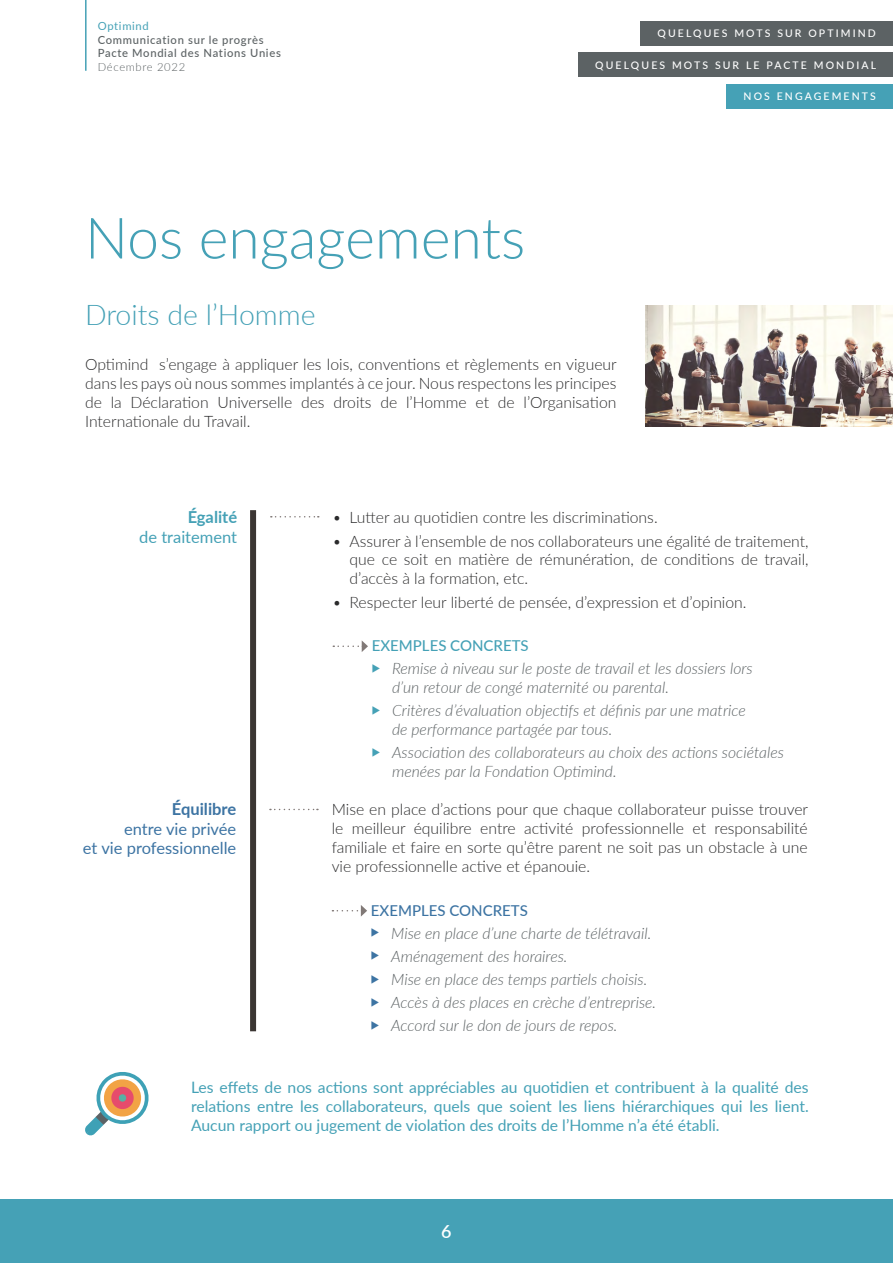
<style>
.page{position:relative;width:893px;height:1263px;background:#fff}
.page>*{position:absolute;margin:0;border:0;box-sizing:border-box;transform-origin:0 0}
.t1{font:300 57px "Lato";color:#45a1b6}
.t2{font:300 28.5px "Lato";color:#45a1b6}
.t3{font:600 18px "Lato";color:#fff}
.t4{font:16.5px/19.8px "Lato";color:#3d74a3;text-align:right}
.t5{font:16.5px "Lato";color:#45a1b6}
.t6{font:700 16.5px "Lato";color:#3d74a3}
.t7{font:700 16.5px "Lato";color:#45a1b6}
.t8{font:300 15.75px/18.9px "Lato";color:#2b2b2c;text-align:justify}
.t9{font:italic 300 15.75px/23.1px "Lato";color:#5c6264}
.t10{font:15.75px/18.9px "Lato";color:#45a1b6;text-align:justify}
.t11{font:500 15px "Lato";color:#45a1b6}
.t12{font:500 15px "Lato";color:#3d74a3}
.t13{font:500 11.25px/13.5px "Lato";letter-spacing:.06em;color:#5c6264}
.t14{font:300 11.25px "Lato";letter-spacing:.06em;color:#5c6264}
.t15{font:11.25px "Lato";letter-spacing:.06em;color:#45a1b6}
.t16{font:500 10.5px "Lato";letter-spacing:.2em;color:#fff}
.s1{color:#45a1b6}
.s2{color:#3d74a3}
</style>
<div class="page">
<div style="left:0;top:1199px;width:893px;height:64px;background:#45a1b6"></div>
<hr style="left:85px;top:0;width:2px;height:71px;background:#45a1b6">
<div style="left:641px;top:21px;width:252px;height:25px;background:#5c6264"></div>
<div style="left:578px;top:53px;width:315px;height:24px;background:#5c6264"></div>
<div style="left:727px;top:84px;width:166px;height:25px;background:#45a1b6"></div>
<div style="left:250px;top:510px;width:6px;height:521px;background:#3b3633"></div>
<svg style="left:333px;top:640px;width:35px;height:12px"></svg>
<svg style="left:271px;top:516px;width:48px;height:1px"></svg>
<svg style="left:332px;top:905px;width:35px;height:11px"></svg>
<svg style="left:270px;top:809px;width:48px;height:1px"></svg>
<svg style="left:85px;top:1072px;width:64px;height:63px"></svg>
<img style="left:645px;top:305px;width:248px;height:122px">
<p class="t15" style="left:98px;top:18px;width:53px">Optimind</p>
<p class="t13" style="left:98px;top:32px;width:185px">Communication sur le progrès<br>Pacte Mondial des Nations Unies</p>
<p class="t14" style="left:98px;top:59px;width:89px">Décembre 2022</p>
<p class="t16" style="left:658px;top:26px;width:220px">QUELQUES MOTS SUR OPTIMIND</p>
<p class="t16" style="left:595px;top:57px;width:282px">QUELQUES MOTS SUR LE PACTE MONDIAL</p>
<p class="t16" style="left:744px;top:89px;width:134px">NOS ENGAGEMENTS</p>
<h1 class="t1" style="left:85px;top:198px;width:442px">Nos engagements</h1>
<h2 class="t2" style="left:85px;top:295px;width:232px">Droits de l’Homme</h2>
<p class="t8" style="left:85px;top:355px;width:533px">Optimind s’engage à appliquer les lois, conventions et règlements en vigueur dans les pays où nous sommes implantés à ce jour. Nous respectons les principes de la Déclaration Universelle des droits de l’Homme et de l’Organisation Internationale du Travail.</p>
<p class="t7" style="left:188px;top:505px;width:51px">Égalité</p>
<p class="t5" style="left:139px;top:525px;width:99px">de traitement</p>
<p class="t6" style="left:172px;top:797px;width:66px">Équilibre</p>
<p class="t4" style="left:83px;top:818px;width:155px">entre vie privée<br>et vie professionnelle</p>
<p class="t8" style="left:333px;top:508px;width:327px">• Lutter au quotidien contre les discriminations.</p>
<p class="t8" style="left:350px;top:531px;width:461px;text-indent:-17px">• Assurer à l’ensemble de nos collaborateurs une égalité de traitement, que ce soit en matière de rémunération, de conditions de travail, d’accès à la formation, etc.</p>
<p class="t8" style="left:333px;top:592px;width:416px">• Respecter leur liberté de pensée, d’expression et d’opinion.</p>
<p class="t11" style="left:372px;top:635px;width:158px">EXEMPLES CONCRETS</p>
<p class="t9" style="left:392px;top:658px;width:362px;line-height:18.9px;text-indent:-21px"><span class="s1">▶</span> Remise à niveau sur le poste de travail et les dossiers lors d’un retour de congé maternité ou parental.</p>
<p class="t9" style="left:392px;top:701px;width:355px;line-height:18.9px;text-indent:-21px"><span class="s1">▶</span> Critères d’évaluation objectifs et définis par une matrice de performance partagée par tous.</p>
<p class="t9" style="left:392px;top:743px;width:393px;line-height:18.9px;text-indent:-21px"><span class="s1">▶</span> Association des collaborateurs au choix des actions sociétales menées par la Fondation Optimind.</p>
<p class="t8" style="left:332px;top:800px;width:478px">Mise en place d’actions pour que chaque collaborateur puisse trouver le meilleur équilibre entre activité professionnelle et responsabilité familiale et faire en sorte qu’être parent ne soit pas un obstacle à une vie professionnelle active et épanouie.</p>
<p class="t12" style="left:371px;top:899px;width:158px">EXEMPLES CONCRETS</p>
<p class="t9" style="left:370px;top:921px;width:288px"><span class="s2">▶</span> Mise en place d’une charte de télétravail. <span class="s2">▶</span> Aménagement des horaires.<br><span class="s2">▶</span> Mise en place des temps partiels choisis. <span class="s2">▶</span> Accès à des places en crèche d’entreprise. <span class="s2">▶</span> Accord sur le don de jours de repos.</p>
<p class="t10" style="left:191px;top:1077px;width:619px">Les effets de nos actions sont appréciables au quotidien et contribuent à la qualité des relations entre les collaborateurs, quels que soient les liens hiérarchiques qui les lient.<br>Aucun rapport ou jugement de violation des droits de l’Homme n’a été établi.</p>
<p class="t3" style="left:441px;top:1218px;width:12px">6</p>
</div>
